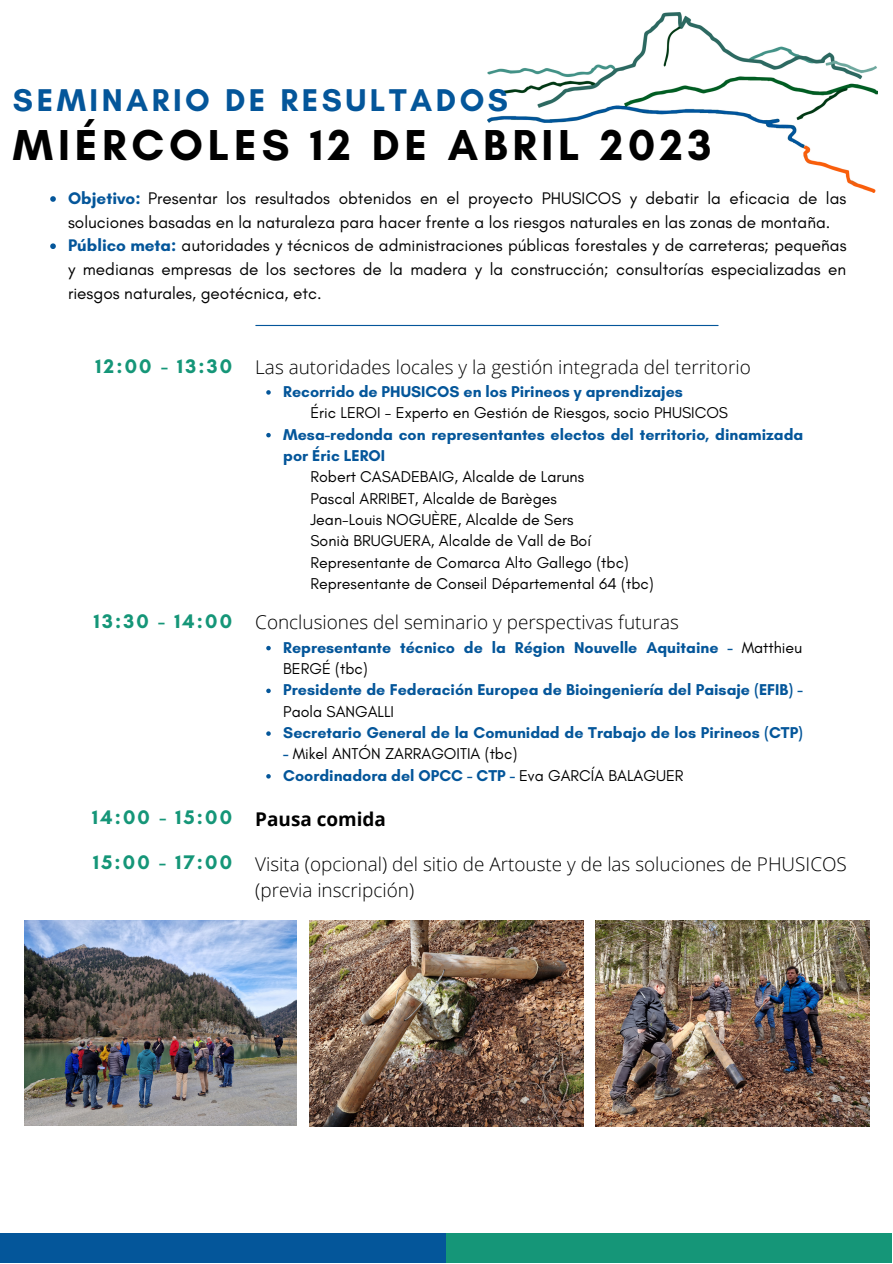
<style>
.page{position:relative;width:893px;height:1264px;background:#fff}
.page>*{position:absolute;margin:0;border:0;box-sizing:border-box;transform-origin:0 0}
.t1{font:700 44.1px "Glacial Indifference";letter-spacing:.11em;color:#000}
.t2{font:700 32.1px "Glacial Indifference";letter-spacing:.11em;color:#04569a}
.t3{font:700 20.1px "Glacial Indifference";letter-spacing:.11em;color:#159678}
.t4{font:300 18.9px/25.8px "Open Sans";color:#000}
.t5{font:17.1px/23.5px "Glacial Indifference";color:#000}
.t6{font:15.9px/21.3px "Glacial Indifference";color:#000}
.t7{font:700 15.9px/21.3px "Glacial Indifference";color:#04569a}
.s1{font-weight:700;color:#04569a}
.s2{font-family:"Glacial Indifference";font-weight:700;font-size:20.1px;color:#159678}
.s3{font-weight:400;color:#000}
.s4{font-family:"Open Sans";font-size:18.9px;color:#000}
</style>
<div class="page">
<img style="left:487px;top:13px;width:390px;height:179px">
<hr style="left:256px;top:325px;width:462px;height:1px;background:#04569a">
<div style="left:0;top:1233px;width:446px;height:29px;background:#04569a"></div>
<div style="left:445px;top:1233px;width:446px;height:29px;background:#159678"></div>
<img style="left:309px;top:920px;width:274px;height:206px">
<img style="left:595px;top:920px;width:274px;height:206px">
<img style="left:25px;top:920px;width:272px;height:205px">
<svg style="left:266px;top:390px;width:5px;height:4px"></svg>
<svg style="left:266px;top:433px;width:5px;height:4px"></svg>
<svg style="left:266px;top:646px;width:5px;height:4px"></svg>
<svg style="left:266px;top:688px;width:5px;height:5px"></svg>
<svg style="left:266px;top:731px;width:5px;height:4px"></svg>
<svg style="left:266px;top:774px;width:5px;height:4px"></svg>
<svg style="left:50px;top:196px;width:6px;height:6px"></svg>
<svg style="left:50px;top:243px;width:6px;height:6px"></svg>
<h2 class="t2" style="left:13px;top:80px;width:496px">SEMINARIO DE RESULTADOS</h2>
<h1 class="t1" style="left:13px;top:118px;width:700px">MIÉRCOLES 12 DE ABRIL 2023</h1>
<p class="t5" style="left:68px;top:186px;width:780px"><span class="s1">Objetivo:</span> Presentar los resultados obtenidos en el proyecto PHUSICOS y debatir la eficacia de las soluciones basadas en la naturaleza para hacer frente a los riesgos naturales en las zonas de montaña.<br><span class="s1">Público meta:</span> autoridades y técnicos de administraciones públicas forestales y de carreteras; pequeñas y medianas empresas de los sectores de la madera y la construcción; consultorías especializadas en riesgos naturales, geotécnica, etc.</p>
<p class="t4" style="left:96px;top:353px;width:656px"><span class="s2">12:00 - 13:30</span> Las autoridades locales y la gestión integrada del territorio</p>
<p class="t7" style="left:283px;top:381px;width:401px">Recorrido de PHUSICOS en los Pirineos y aprendizajes</p>
<p class="t7" style="left:283px;top:423px;width:521px">Mesa-redonda con representantes electos del territorio, dinamizada por Éric LEROI</p>
<p class="t6" style="left:310px;top:402px;width:419px">Éric LEROI - Experto en Gestión de Riesgos, socio PHUSICOS</p>
<p class="t6" style="left:310px;top:466px;width:345px">Robert CASADEBAIG, Alcalde de Laruns<br>Pascal ARRIBET, Alcalde de Barèges<br>Jean-Louis NOGUÈRE, Alcalde de Sers<br>Sonià BRUGUERA, Alcalde de Vall de Boí Representante de Comarca Alto Gallego (tbc)<br>Representante de Conseil Départemental 64 (tbc)</p>
<p class="t4" style="left:94px;top:609px;width:586px"><span class="s2">13:30 - 14:00</span> Conclusiones del seminario y perspectivas futuras</p>
<p class="t7" style="left:283px;top:636px;width:520px">Representante técnico de la Région Nouvelle Aquitaine - <span class="s3">Matthieu<br>BERGÉ (tbc)</span></p>
<p class="t7" style="left:283px;top:679px;width:521px">Presidente de Federación Europea de Bioingeniería del Paisaje (EFIB) -</p>
<p class="t6" style="left:283px;top:700px;width:112px">Paola SANGALLI</p>
<p class="t7" style="left:283px;top:722px;width:521px">Secretario General de la Comunidad de Trabajo de los Pirineos (CTP)</p>
<p class="t6" style="left:283px;top:743px;width:402px"><span class="s1">-</span> Mikel ANTÓN ZARRAGOITIA (tbc)<br><span class="s1">Coordinadora del OPCC - CTP -</span> Eva GARCÍA BALAGUER</p>
<p class="t3" style="left:92px;top:805px;width:295px">14:00 - 15:00 <span class="s4">Pausa comida</span></p>
<p class="t4" style="left:255px;top:850px;width:593px;text-indent:-162px"><span class="s2">15:00 - 17:00</span> Visita (opcional) del sitio de Artouste y de las soluciones de PHUSICOS (previa inscripción)</p>
</div>
